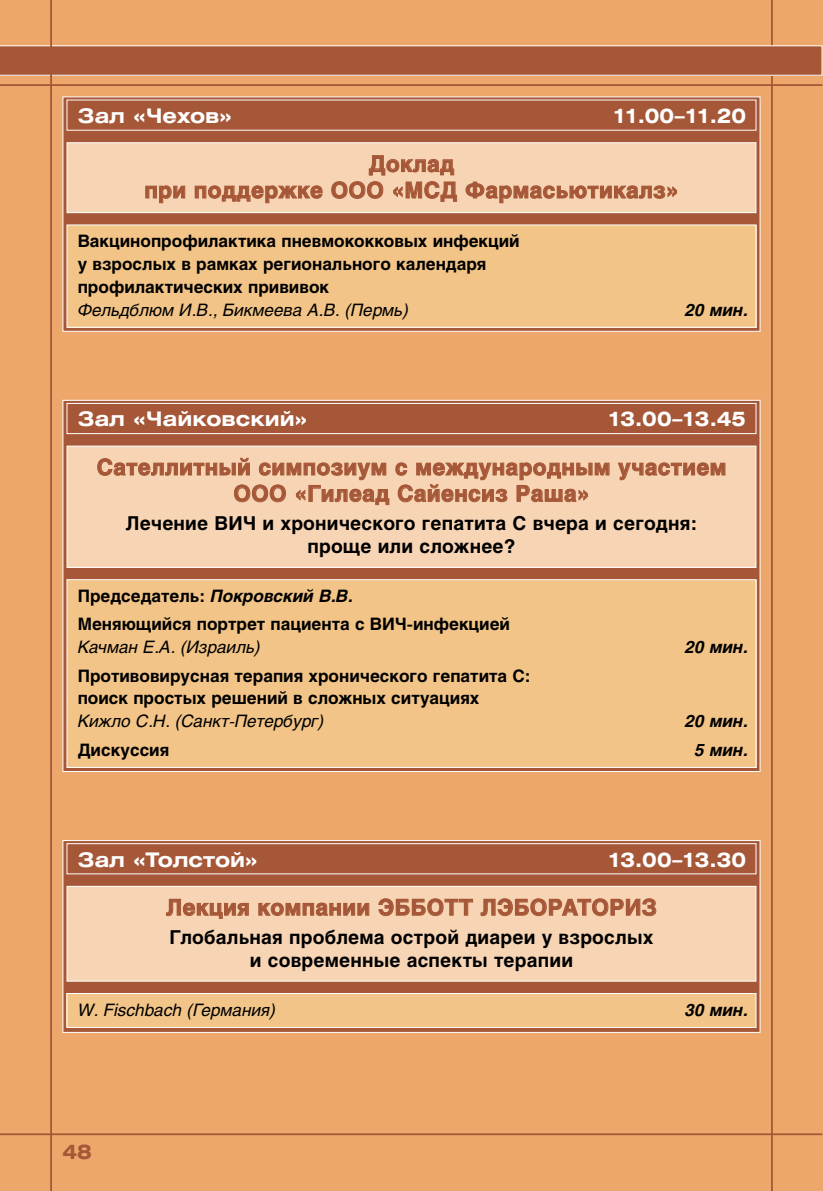
<style>
.page{position:relative;width:823px;height:1191px;background:#fff}
.page>*{position:absolute;margin:0;border:0;box-sizing:border-box;transform-origin:0 0}
.t1{font:700 22px/26.4px "Helios";letter-spacing:.025em;color:#a55737;text-align:center}
.t2{font:700 20px "Helios Ext";color:#fff}
.t3{font:700 20px "Helios Ext";color:#a55737}
.t4{font:700 19px/22.8px "Helios";letter-spacing:.01em;color:#000;text-align:center}
.t5{font:700 17px/22.8px "Helios";color:#000}
.t6{font:italic 17px "Helios";color:#000}
.t7{font:italic 700 17px "Helios";color:#000}
.s1{font-style:italic}
</style>
<div class="page">
<div style="left:0;top:0;width:821px;height:1191px;background:#eda76a"></div>
<hr style="left:770px;top:0;width:2px;height:1191px;background:#a55737">
<hr style="left:0;top:1133px;width:821px;height:2px;background:#a55737">
<svg style="left:0;top:45px;width:821px;height:31px;background:#ab6244"></svg>
<hr style="left:0;top:84px;width:821px;height:2px;background:#a55737">
<hr style="left:50px;top:0;width:2px;height:1191px;background:#a55737">
<div style="left:62px;top:400px;width:698px;height:372px;background:#a55737;border:1px solid #fff"></div>
<div style="left:67px;top:446px;width:688px;height:121px;background:#f7d4b4"></div>
<svg style="left:618px;top:462px;width:107px;height:19px"></svg>
<svg style="left:97px;top:457px;width:512px;height:48px"></svg>
<div style="left:66px;top:445px;width:690px;height:123px;border:1px solid #fff"></div>
<div style="left:66px;top:403px;width:690px;height:31px;border:1px solid #fff"></div>
<div style="left:67px;top:579px;width:688px;height:188px;background:#f2c487"></div>
<div style="left:66px;top:579px;width:690px;height:189px;border:1px solid #fff"></div>
<div style="left:62px;top:96px;width:698px;height:236px;background:#a55737;border:1px solid #fff"></div>
<div style="left:67px;top:143px;width:688px;height:70px;background:#f7d4b4"></div>
<svg style="left:145px;top:185px;width:41px;height:19px"></svg>
<svg style="left:194px;top:185px;width:129px;height:19px"></svg>
<svg style="left:331px;top:155px;width:126px;height:47px"></svg>
<svg style="left:465px;top:181px;width:212px;height:23px"></svg>
<div style="left:66px;top:142px;width:690px;height:71px;border:1px solid #fff"></div>
<div style="left:66px;top:99px;width:690px;height:32px;border:1px solid #fff"></div>
<div style="left:67px;top:225px;width:688px;height:102px;background:#f2c487"></div>
<div style="left:66px;top:224px;width:690px;height:104px;border:1px solid #fff"></div>
<div style="left:62px;top:840px;width:698px;height:193px;background:#a55737;border:1px solid #fff"></div>
<div style="left:67px;top:886px;width:688px;height:95px;background:#f7d4b4"></div>
<svg style="left:166px;top:898px;width:83px;height:21px"></svg>
<svg style="left:258px;top:902px;width:111px;height:14px"></svg>
<svg style="left:378px;top:898px;width:95px;height:18px"></svg>
<svg style="left:480px;top:898px;width:176px;height:18px"></svg>
<div style="left:66px;top:886px;width:690px;height:95px;border:1px solid #fff"></div>
<div style="left:66px;top:843px;width:690px;height:31px;border:1px solid #fff"></div>
<div style="left:67px;top:993px;width:688px;height:34px;background:#f2c487"></div>
<div style="left:66px;top:993px;width:690px;height:35px;border:1px solid #fff"></div>
<p class="t2" style="left:78px;top:103px;width:155px">Зал «Чехов»</p>
<p class="t2" style="left:613px;top:103px;width:134px">11.00–11.20</p>
<p class="t1" style="left:144px;top:150px;width:535px">Доклад<br>при поддержке ООО «МСД Фармасьютикалз»</p>
<p class="t5" style="left:78px;top:230px;width:443px">Вакцинопрофилактика пневмококковых инфекций у взрослых в рамках регионального календаря профилактических прививок</p>
<p class="t6" style="left:78px;top:299px;width:332px">Фельдблюм И.В., Бикмеева А.В. (Пермь)</p>
<p class="t7" style="left:685px;top:299px;width:64px">20 мин.</p>
<p class="t2" style="left:78px;top:407px;width:230px">Зал «Чайковский»</p>
<p class="t2" style="left:608px;top:407px;width:139px">13.00–13.45</p>
<p class="t1" style="left:97px;top:454px;width:630px">Сателлитный симпозиум с международным участием<br>ООО «Гилеад Сайенсиз Раша»</p>
<p class="t4" style="left:126px;top:512px;width:572px">Лечение ВИЧ и хронического гепатита С вчера и сегодня: проще или сложнее?</p>
<p class="t5" style="left:78px;top:581px;width:433px;line-height:28.4px">Председатель: <span class="s1">Покровский В.В.<br></span>Меняющийся портрет пациента с ВИЧ-инфекцией</p>
<p class="t6" style="left:78px;top:637px;width:184px">Качман Е.А. (Израиль)</p>
<p class="t7" style="left:685px;top:637px;width:64px">20 мин.</p>
<p class="t5" style="left:78px;top:664px;width:454px">Противовирусная терапия хронического гепатита С: поиск простых решений в сложных ситуациях</p>
<p class="t6" style="left:78px;top:711px;width:248px">Кижло С.Н. (Санкт-Петербург)</p>
<p class="t7" style="left:685px;top:711px;width:64px">20 мин.</p>
<p class="t5" style="left:78px;top:738px;width:93px">Дискуссия</p>
<p class="t7" style="left:694px;top:739px;width:55px">5 мин.</p>
<p class="t2" style="left:78px;top:847px;width:181px">Зал «Толстой»</p>
<p class="t2" style="left:608px;top:847px;width:139px">13.00–13.30</p>
<p class="t1" style="left:166px;top:894px;width:348px">Лекция компании ЭББОТТ Лэбораториз</p>
<p class="t4" style="left:169px;top:925px;width:485px">Глобальная проблема острой диареи у взрослых и современные аспекты терапии</p>
<p class="t6" style="left:78px;top:999px;width:199px">W. Fischbach (Германия)</p>
<p class="t7" style="left:685px;top:999px;width:64px">30 мин.</p>
<p class="t3" style="left:62px;top:1139px;width:31px">48</p>
</div>
